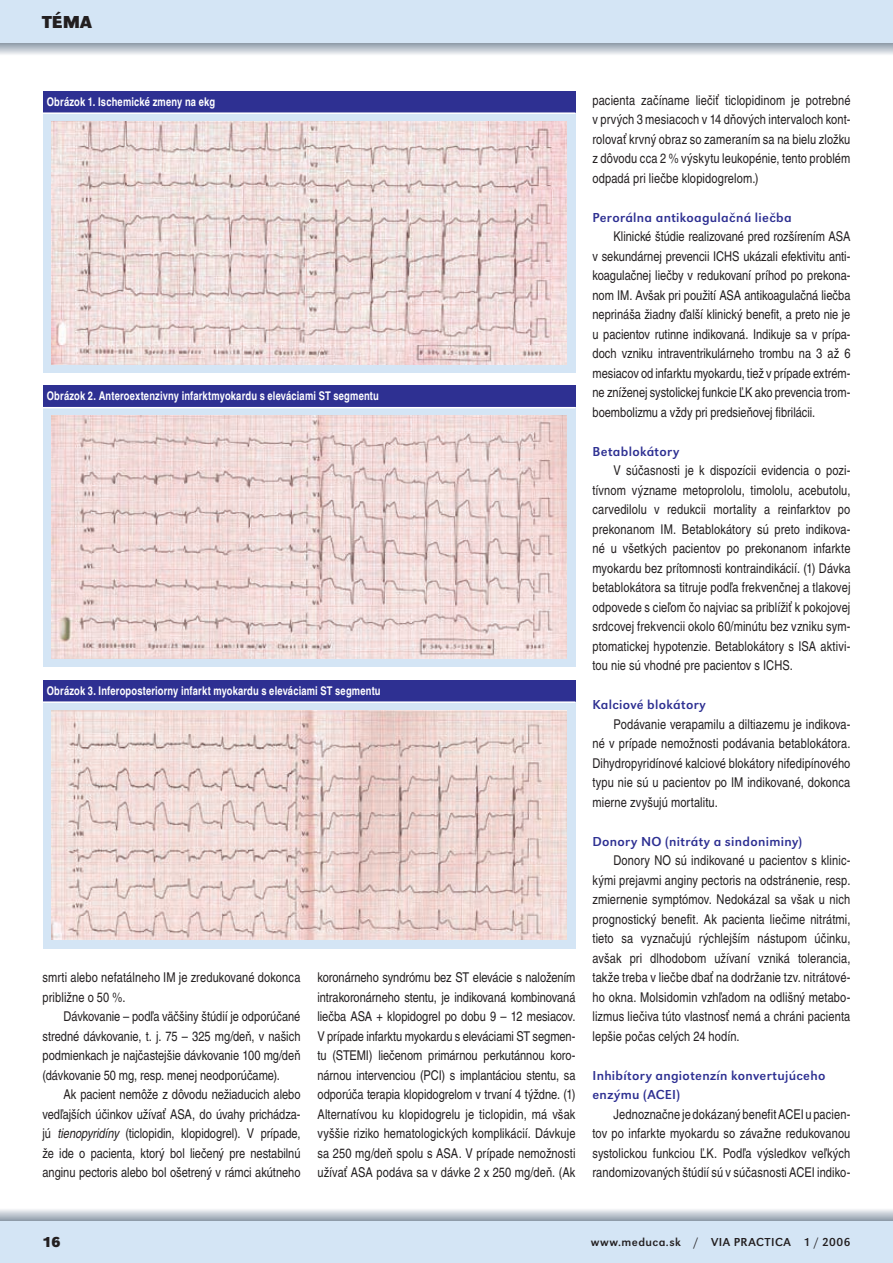
<style>
.page{position:relative;width:893px;height:1263px;background:#fff}
.page>*{position:absolute;margin:0;border:0;box-sizing:border-box;transform-origin:0 0}
.t1{font:700 18px "URW Grotesk TOT";color:#231f20}
.t2{font:700 15px "URW Grotesk TOT";color:#231f20}
.t3{font:condensed 13.5px/19.5px "Nimbus Sans LOT";letter-spacing:.005em;color:#231f20;text-align:justify}
.t4{font:13.5px/19.5px "URW Grotesk TOT";letter-spacing:.025em;color:#2e3092}
.t5{font:700 condensed 12px "Nimbus Sans LOT";letter-spacing:.015em;color:#fff;scale:.95 1}
.t6{font:12px "URW Grotesk TOT";letter-spacing:.04em;color:#231f20}
.s1{font-style:italic}
</style>
<div class="page">
<svg style="left:0;top:43px;width:892px;height:12px;background:#c0c8d0"></svg>
<div style="left:0;top:1220px;width:893px;height:43px;background:#d4e5f5"></div>
<div style="left:0;top:0;width:893px;height:43px;background:#d4e5f5"></div>
<svg style="left:0;top:1209px;width:892px;height:11px;background:#c4cbd2"></svg>
<svg style="left:892px;top:43px;width:1px;height:12px"></svg>
<div style="left:43px;top:113px;width:532px;height:260px;background:#d4e5f5"></div>
<div style="left:43px;top:91px;width:532px;height:21px;background:#2e3092"></div>
<hr style="left:43px;top:112px;width:532px;height:2px;background:#fff">
<img style="left:51px;top:121px;width:516px;height:243px">
<div style="left:43px;top:407px;width:532px;height:260px;background:#d4e5f5"></div>
<div style="left:43px;top:385px;width:532px;height:22px;background:#2e3092"></div>
<hr style="left:43px;top:407px;width:532px;height:1px;background:#fff">
<img style="left:51px;top:416px;width:516px;height:243px">
<div style="left:43px;top:702px;width:532px;height:246px;background:#d4e5f5"></div>
<div style="left:43px;top:680px;width:532px;height:21px;background:#2e3092"></div>
<hr style="left:43px;top:701px;width:532px;height:2px;background:#fff">
<img style="left:51px;top:710px;width:516px;height:230px">
<h1 class="t1" style="left:43px;top:11px;width:51px">téma</h1>
<p class="t5" style="left:47px;top:94px;width:179px">Obrázok 1. Ischemické zmeny na ekg</p>
<p class="t5" style="left:47px;top:389px;width:351px">Obrázok 2. Anteroextenzivny infarktmyokardu s eleváciami ST segmentu</p>
<p class="t5" style="left:47px;top:683px;width:353px">Obrázok 3. Inferoposteriorny infarkt myokardu s eleváciami ST segmentu</p>
<p class="t3" style="left:43px;top:968px;width:259px">smrti alebo nefatálneho IM je zredukované dokonca približne o 50 %.</p>
<p class="t3" style="left:43px;top:1007px;width:260px;text-indent:21px">Dávkovanie – podľa väčšiny štúdií je odporúčané stredné dávkovanie, t. j. 75 – 325 mg/deň, v našich podmienkach je najčastejšie dávkovanie 100 mg/deň (dávkovanie 50 mg, resp. menej neodporúčame).</p>
<p class="t3" style="left:43px;top:1085px;width:259px;text-indent:21px">Ak pacient nemôže z dôvodu nežiaducich alebo vedľajších účinkov užívať ASA, do úvahy prichádza&shy;jú <span class="s1">tienopyridíny</span> (ticlopidin, klopidogrel). V prípade, že ide o pacienta, ktorý bol liečený pre nestabilnú anginu pectoris alebo bol ošetrený v rámci akútneho</p>
<p class="t3" style="left:317px;top:968px;width:260px">koronárneho syndrómu bez ST elevácie s naložením intrakoronárneho stentu, je indikovaná kombinovaná liečba ASA + klopidogrel po dobu 9 – 12 mesiacov.<br>V prípade infarktu myokardu s eleváciami ST segmen&shy;tu (STEMI) liečenom primárnou perkutánnou koro&shy;nárnou intervenciou (PCI) s implantáciou stentu, sa odporúča terapia klopidogrelom v trvaní 4 týždne. (1)<br>Alternatívou ku klopidogrelu je ticlopidin, má však vyššie riziko hematologických komplikácií. Dávkuje sa 250 mg/deň spolu s ASA. V prípade nemožnosti užívať ASA podáva sa v dávke 2 x 250 mg/deň. (Ak</p>
<p class="t3" style="left:592px;top:90px;width:259px">pacienta začíname liečiť ticlopidinom je potrebné v prvých 3 mesiacoch v 14 dňových intervaloch kont&shy;rolovať krvný obraz so zameraním sa na bielu zložku z dôvodu cca 2 % výskytu leukopénie, tento problém odpadá pri liečbe klopidogrelom.)</p>
<p class="t4" style="left:592px;top:207px;width:201px">Perorálna antikoagulačná liečba</p>
<p class="t3" style="left:592px;top:227px;width:259px;text-indent:21px">Klinické štúdie realizované pred rozšírením ASA v sekundárnej prevencii ICHS ukázali efektivitu anti&shy;koagulačnej liečby v redukovaní príhod po prekona&shy;nom IM. Avšak pri použití ASA antikoagulačná liečba neprináša žiadny ďalší klinický benefit, a preto nie je u pacien-tov rutinne indikovaná. Indikuje sa v prípa&shy;doch vzniku intraventrikulárneho trombu na 3 až 6 mesiacov od infarktu myokardu, tiež v prípade extrém&shy;ne zníženej systolickej funkcie ĽK ako prevencia trom&shy;boembolizmu a vždy pri predsieňovej fibrilácii.</p>
<p class="t4" style="left:592px;top:441px;width:88px">Betablokátory</p>
<p class="t3" style="left:592px;top:461px;width:260px;text-indent:21px">V súčasnosti je k dispozícii evidencia o pozi&shy;tívnom význame metoprololu, timololu, acebutolu, carvedilolu v redukcii mortality a reinfarktov po prekonanom IM. Betablokátory sú preto indikova&shy;né u všetkých pacientov po prekonanom infarkte myokardu bez prítomnosti kontraindikácií. (1) Dávka betablokátora sa titruje podľa frekvenčnej a tlakovej odpovede s cieľom čo najviac sa priblížiť k pokojovej srdcovej frekvencii okolo 60/minútu bez vzniku sym&shy;ptomatickej hypotenzie. Betablokátory s ISA aktivi&shy;tou nie sú vhodné pre pacientov s ICHS.</p>
<p class="t4" style="left:592px;top:695px;width:115px">Kalciové blokátory</p>
<p class="t3" style="left:592px;top:714px;width:259px;text-indent:21px">Podávanie verapamilu a diltiazemu je indikova&shy;né v prípade nemožnosti podávania betablokátora.<br>Dihydropyridínové kalciové blokátory nifedipínového typu nie sú u pacientov po IM indikované, dokonca mierne zvyšujú mortalitu.</p>
<p class="t4" style="left:592px;top:831px;width:211px">Donory NO (nitráty a sindoniminy)</p>
<p class="t3" style="left:592px;top:851px;width:259px;text-indent:21px">Donory NO sú indikované u pacientov s klinic&shy;kými prejavmi anginy pectoris na odstránenie, resp. zmiernenie symptómov. Nedokázal sa však u nich prognostický benefit. Ak pacienta liečime nitrátmi, tieto sa vyznačujú rýchlejším nástupom účinku, avšak pri dlhodobom užívaní vzniká tolerancia, takže treba v liečbe dbať na dodržanie tzv. nitrátové&shy;ho okna. Molsidomin vzhľadom na odlišný metabo&shy;lizmus liečiva túto vlastnosť nemá a chráni pacienta lepšie počas celých 24 hodín.</p>
<p class="t4" style="left:592px;top:1065px;width:234px">I nhibítory angiotenzín konvertujúceho enzýmu (ACEI)</p>
<p class="t3" style="left:592px;top:1104px;width:259px;text-indent:21px">Jednoznačne je dokázaný benefit ACEI u pacien&shy;tov po infarkte myokardu so závažne redukovanou systolickou funkciou ĽK. Podľa výsledkov veľkých randomizovaných štúdií sú v súčasnosti ACEI indiko-</p>
<p class="t2" style="left:43px;top:1233px;width:20px">16</p>
<p class="t6" style="left:591px;top:1235px;width:261px">www.meduca.sk / via practica 1 / 2006</p>
</div>
